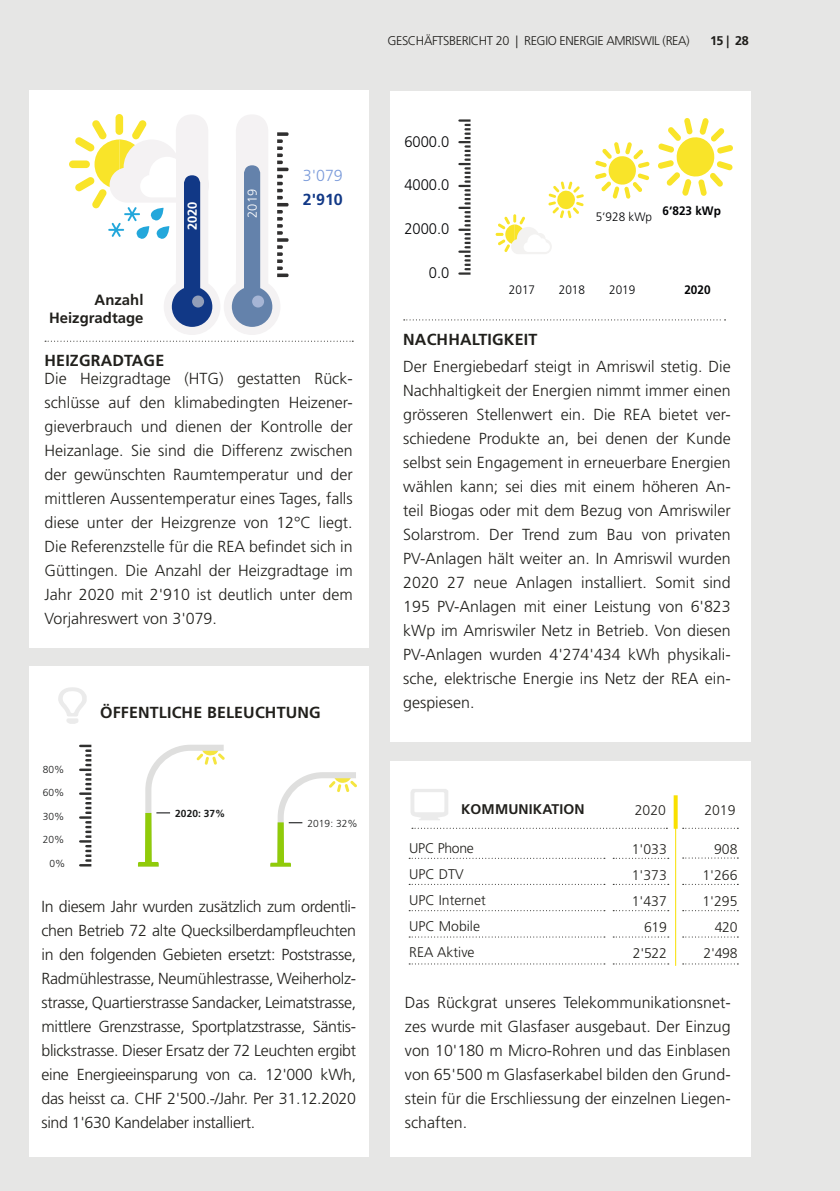
<style>
.page{position:relative;width:840px;height:1191px;background:#fff}
.page>*{position:absolute;margin:0;border:0;box-sizing:border-box;transform-origin:0 0}
.t1{font:300 16px/24px "Frutiger LT Std";color:#21201c;text-align:justify}
.t2{font:700 16px "Frutiger LT Std";letter-spacing:.01em;color:#21201c}
.t3{font:300 16px "Frutiger LT Std";color:#7b9bda}
.t4{font:700 16px "Frutiger LT Std";color:#113886}
.t5{font:300 15.4px "Frutiger LT Std";color:#020305;scale:.96 1}
.t6{font:700 14.8px "Frutiger LT Std";color:#21201c}
.t7{font:300 14px "Frutiger LT Std";color:#21201c}
.t8{font:700 14px "Frutiger LT Std";letter-spacing:.01em;color:#21201c}
.t9{font:300 14px "Frutiger LT Std";letter-spacing:-.02em;color:#21201c}
.t10{font:300 13px "Frutiger LT Std";color:#fff}
.t11{font:700 13px "Frutiger LT Std";color:#fff}
.t12{font:300 12.6px "Frutiger LT Std";letter-spacing:-.03em;color:#21201c}
.t13{font:700 12.6px "Frutiger LT Std";color:#21201c}
.t14{font:300 12.2px "Frutiger LT Std";color:#020305;scale:.96 1}
.t15{font:700 12.2px "Frutiger LT Std";color:#020305;scale:.96 1}
.t16{font:300 10.2px "Frutiger LT Std";color:#1a1b1b}
.t17{font:700 10.2px "Frutiger LT Std";color:#1a1b1b}
</style>
<div class="page">
<div style="left:0;top:0;width:839px;height:1191px;background:#e6e6e5"></div>
<div style="left:30px;top:91px;width:339px;height:557px;background:#fff"></div>
<div style="left:390px;top:761px;width:360px;height:396px;background:#fff"></div>
<div style="left:29px;top:666px;width:340px;height:491px;background:#fff"></div>
<div style="left:390px;top:91px;width:360px;height:650px;background:#fff"></div>
<svg style="left:45px;top:341px;width:308px;height:1px"></svg>
<svg style="left:403px;top:319px;width:322px;height:1px"></svg>
<svg style="left:58px;top:687px;width:29px;height:37px"></svg>
<div style="left:69px;top:160px;width:21px;height:8px;background:#f9e429;border-radius:4px"></div>
<svg style="left:410px;top:789px;width:38px;height:31px"></svg>
<svg style="left:75px;top:114px;width:213px;height:221px"></svg>
<div style="left:252px;top:295px;width:12px;height:12px;background:#a6b5d5;border-radius:50%"></div>
<svg style="left:412px;top:827px;width:255px;height:1px"></svg>
<svg style="left:409px;top:884px;width:195px;height:1px"></svg>
<svg style="left:409px;top:910px;width:195px;height:1px"></svg>
<svg style="left:409px;top:936px;width:195px;height:1px"></svg>
<svg style="left:409px;top:963px;width:195px;height:1px"></svg>
<svg style="left:409px;top:857px;width:192px;height:1px"></svg>
<svg style="left:613px;top:884px;width:55px;height:1px"></svg>
<svg style="left:613px;top:910px;width:55px;height:1px"></svg>
<svg style="left:613px;top:936px;width:55px;height:1px"></svg>
<svg style="left:613px;top:963px;width:55px;height:1px"></svg>
<svg style="left:613px;top:857px;width:55px;height:1px"></svg>
<svg style="left:682px;top:884px;width:56px;height:1px"></svg>
<svg style="left:682px;top:910px;width:56px;height:1px"></svg>
<svg style="left:682px;top:936px;width:56px;height:1px"></svg>
<svg style="left:682px;top:963px;width:56px;height:1px"></svg>
<svg style="left:682px;top:857px;width:56px;height:1px"></svg>
<svg style="left:682px;top:827px;width:56px;height:1px"></svg>
<hr style="left:674px;top:821px;width:1px;height:144px;background:#f9e000">
<svg style="left:673px;top:795px;width:4px;height:33px"></svg>
<svg style="left:495px;top:181px;width:88px;height:73px"></svg>
<svg style="left:595px;top:142px;width:54px;height:57px"></svg>
<svg style="left:658px;top:118px;width:74px;height:78px"></svg>
<svg style="left:458px;top:119px;width:12px;height:156px"></svg>
<svg style="left:79px;top:744px;width:12px;height:122px"></svg>
<svg style="left:138px;top:745px;width:87px;height:121px"></svg>
<svg style="left:270px;top:772px;width:87px;height:94px"></svg>
<p class="t12" style="left:387px;top:33px;width:304px">GESCHÄFTSBERICHT 20 | REGIO ENERGIE AMRISWIL (REA)</p>
<p class="t13" style="left:709px;top:33px;width:40px">15 | 28</p>
<p class="t11" style="left:184px;top:230px;width:30px;rotate:-90deg">2020</p>
<p class="t6" style="left:95px;top:291px;width:50px">Anzahl</p>
<p class="t6" style="left:49px;top:309px;width:96px">Heizgradtage</p>
<p class="t2" style="left:45px;top:351px;width:121px">HEIZGRADTAGE</p>
<p class="t10" style="left:245px;top:218px;width:30px;rotate:-90deg">2019</p>
<p class="t3" style="left:302px;top:166px;width:42px">3'079</p>
<p class="t4" style="left:302px;top:190px;width:42px">2'910</p>
<p class="t1" style="left:45px;top:367px;width:309px">Die Heizgradtage (HTG) gestatten Rück&shy;schlüsse auf den klimabedingten Heizener&shy;gieverbrauch und dienen der Kontrolle der Heizanlage. Sie sind die Differenz zwischen der gewünschten Raumtemperatur und der mittleren Aussentemperatur eines Tages, falls diese unter der Heizgrenze von 12°C liegt.<br>Die Referenzstelle für die REA befindet sich in Güttingen. Die Anzahl der Heizgradtage im Jahr 2020 mit 2'910 ist deutlich unter dem Vorjahreswert von 3'079.</p>
<p class="t16" style="left:43px;top:763px;width:23px">80%</p>
<p class="t2" style="left:100px;top:702px;width:222px">ÖFFENTLICHE BELEUCHTUNG</p>
<p class="t16" style="left:43px;top:787px;width:23px">60%</p>
<p class="t16" style="left:43px;top:810px;width:23px">30%</p>
<p class="t17" style="left:175px;top:807px;width:51px">2020: 37%</p>
<p class="t16" style="left:43px;top:834px;width:23px">20%</p>
<p class="t16" style="left:49px;top:857px;width:17px">0%</p>
<p class="t16" style="left:307px;top:817px;width:51px">2019: 32%</p>
<p class="t1" style="left:41px;top:895px;width:316px">In diesem Jahr wurden zusätzlich zum ordentli&shy;chen Betrieb 72 alte Quecksilberdampfleuchten in den folgenden Gebieten ersetzt: Poststrasse, Radmühlestrasse, Neumühlestrasse, Weiherholz&shy;strasse, Quartierstrasse Sandacker, Leimatstrasse, mittlere Grenzstrasse, Sportplatzstrasse, Säntis&shy;blickstrasse. Dieser Ersatz der 72 Leuchten ergibt eine Energieeinsparung von ca. 12'000 kWh, das heisst ca. CHF 2'500.-/Jahr. Per 31.12.2020 sind 1'630 Kandelaber installiert.</p>
<p class="t5" style="left:404px;top:132px;width:48px">6000.0</p>
<p class="t5" style="left:404px;top:176px;width:48px">4000.0</p>
<p class="t5" style="left:404px;top:220px;width:48px">2000.0</p>
<p class="t5" style="left:428px;top:264px;width:23px">0.0</p>
<p class="t14" style="left:595px;top:209px;width:60px">5‘928 kWp</p>
<p class="t15" style="left:662px;top:203px;width:62px">6‘823 kWp</p>
<p class="t14" style="left:508px;top:282px;width:29px">2017</p>
<p class="t14" style="left:558px;top:282px;width:29px">2018</p>
<p class="t14" style="left:608px;top:282px;width:29px">2019</p>
<p class="t15" style="left:684px;top:282px;width:29px">2020</p>
<p class="t2" style="left:403px;top:330px;width:135px">NACHHALTIGKEIT</p>
<p class="t1" style="left:403px;top:355px;width:329px">Der Energiebedarf steigt in Amriswil stetig. Die Nachhaltigkeit der Energien nimmt immer einen grösseren Stellenwert ein. Die REA bietet ver&shy;schiedene Produkte an, bei denen der Kunde selbst sein Engagement in erneuerbare Energien wählen kann; sei dies mit einem höheren An&shy;teil Biogas oder mit dem Bezug von Amriswiler Solarstrom. Der Trend zum Bau von privaten PV-Anlagen hält weiter an. In Amriswil wurden 2020 27 neue Anlagen installiert. Somit sind 195 PV-Anlagen mit einer Leistung von 6'823 kWp im Amriswiler Netz in Betrieb. Von diesen PV-Anlagen wurden 4'274'434 kWh physikali&shy;sche, elektrische Energie ins Netz der REA ein&shy;gespiesen.</p>
<p class="t8" style="left:461px;top:801px;width:125px">KOMMUNIKATION</p>
<p class="t9" style="left:409px;top:840px;width:66px">UPC Phone</p>
<p class="t7" style="left:409px;top:866px;width:56px">UPC DTV</p>
<p class="t7" style="left:409px;top:892px;width:78px">UPC Internet</p>
<p class="t7" style="left:409px;top:918px;width:72px">UPC Mobile</p>
<p class="t7" style="left:409px;top:944px;width:67px">REA Aktive</p>
<p class="t7" style="left:634px;top:802px;width:33px">2020</p>
<p class="t7" style="left:704px;top:802px;width:33px">2019</p>
<p class="t7" style="left:631px;top:840px;width:37px">1'033</p>
<p class="t7" style="left:631px;top:866px;width:37px">1'373</p>
<p class="t7" style="left:631px;top:892px;width:37px">1'437</p>
<p class="t7" style="left:643px;top:918px;width:24px">619</p>
<p class="t7" style="left:632px;top:944px;width:35px">2'522</p>
<p class="t7" style="left:713px;top:840px;width:25px">908</p>
<p class="t7" style="left:702px;top:866px;width:37px">1'266</p>
<p class="t7" style="left:702px;top:892px;width:37px">1'295</p>
<p class="t7" style="left:714px;top:918px;width:24px">420</p>
<p class="t7" style="left:703px;top:944px;width:35px">2'498</p>
<p class="t1" style="left:405px;top:991px;width:327px">Das Rückgrat unseres Telekommunikationsnet&shy;zes wurde mit Glasfaser ausgebaut. Der Einzug von 10'180 m Micro-Rohren und das Einblasen von 65'500 m Glasfaserkabel bilden den Grund&shy;stein für die Erschliessung der einzelnen Liegen&shy;schaften.</p>
</div>
